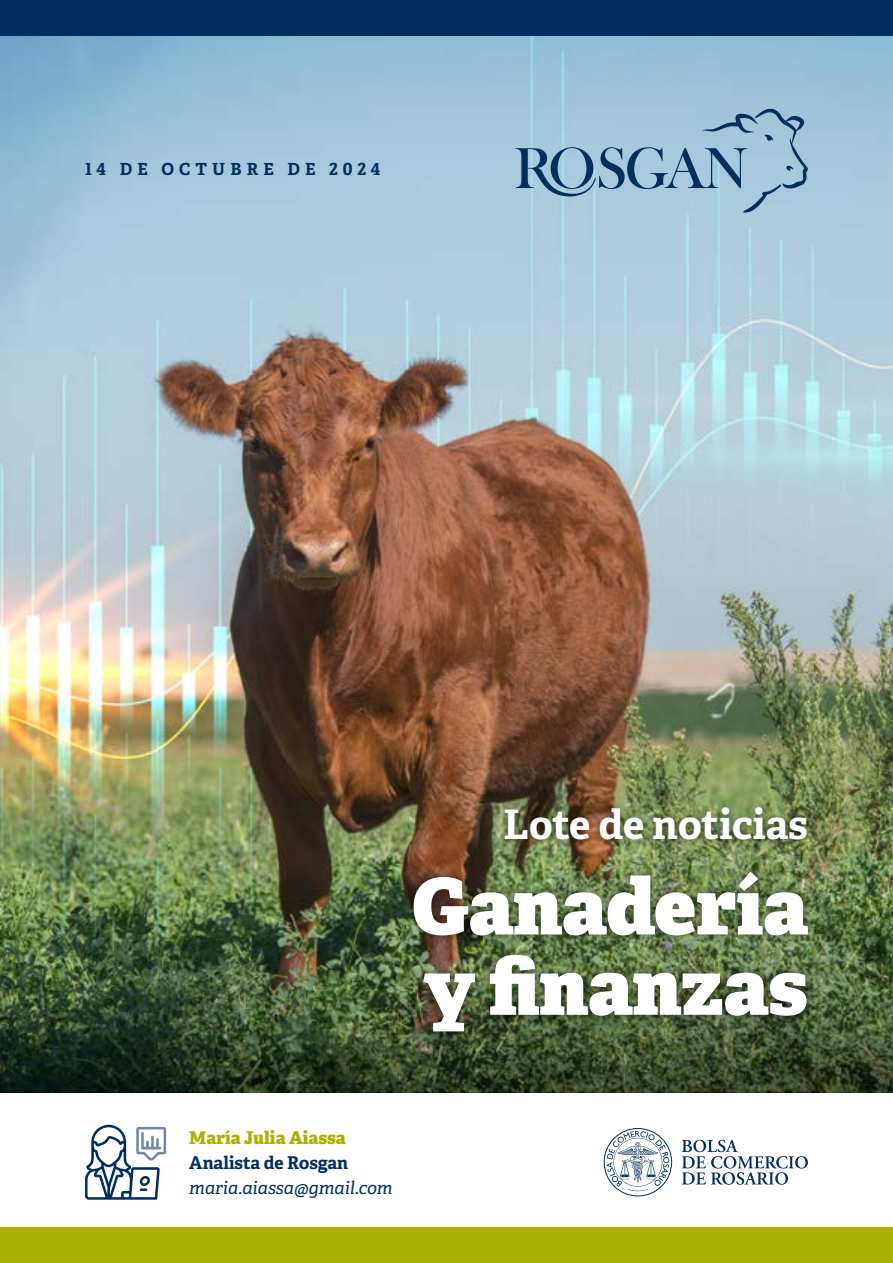
<style>
.page{position:relative;width:893px;height:1263px;background:#fff}
.page>*{position:absolute;margin:0;border:0;box-sizing:border-box;transform-origin:0 0}
.t1{font:800 78.15px/80.2px "Adelle";color:#fff}
.t2{font:700 40.65px "Adelle";color:#fff}
.t3{font:italic 17.55px "Adelle";color:#002e5f}
.t4{font:800 17.55px "Adelle";color:#abb000}
.t5{font:700 17.55px "Adelle";color:#002e5f}
.t6{font:700 16.65px "Adelle";letter-spacing:.31em;color:#002e5f}
</style>
<div class="page">
<img style="left:0;top:35px;width:893px;height:1058px">
<svg style="left:515px;top:108px;width:295px;height:105px;background:#92b6cc"></svg>
<div style="left:497px;top:800px;width:318px;height:48px;background:#000;opacity:.5"></div>
<div style="left:407px;top:864px;width:409px;height:175px;background:#000;opacity:.5"></div>
<div style="left:0;top:0;width:893px;height:35px;background:#002e5f"></div>
<div style="left:0;top:1228px;width:893px;height:35px;background:#abb000"></div>
<svg style="left:682px;top:1140px;width:126px;height:45px"></svg>
<svg style="left:604px;top:1128px;width:68px;height:68px"></svg>
<svg style="left:85px;top:1125px;width:81px;height:75px"></svg>
<p class="t6" style="left:85px;top:158px;width:297px">14 DE OCTUBRE DE 2024</p>
<h2 class="t2" style="left:504px;top:798px;width:306px">Lote de noticias</h2>
<h1 class="t1" style="left:412px;top:867px;width:397px">Ganadería y finanzas</h1>
<p class="t4" style="left:189px;top:1126px;width:158px">María Julia Aiassa</p>
<p class="t5" style="left:189px;top:1151px;width:160px">Analista de Rosgan</p>
<p class="t3" style="left:189px;top:1177px;width:205px">maria.aiassa@gmail.com</p>
</div>
